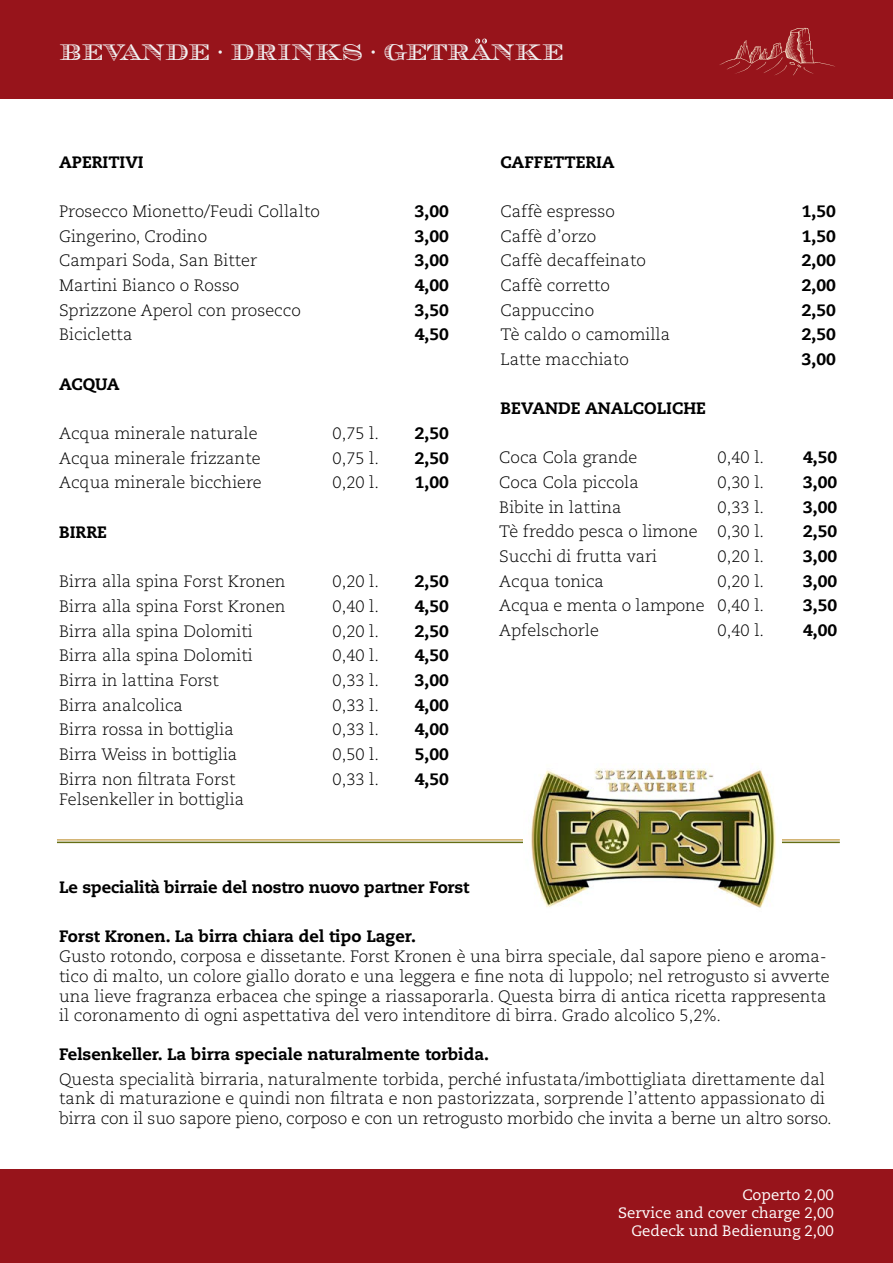
<style>
.page{position:relative;width:893px;height:1263px;background:#fff}
.page>*{position:absolute;margin:0;border:0;box-sizing:border-box;transform-origin:0 0}
.t1{font:25.5px "Chevalier Str DCD";color:#f2f2f3}
.t2{font:300 16.5px/19.8px "Caecilia LT Std";color:#000}
.t3{font:800 16.5px "Caecilia LT Std";color:#000}
.t4{font:15px/18px "Caecilia LT Std";color:#fff;text-align:right}
.s1{font-family:"Helvetica Neue LT Std"}
</style>
<div class="page">
<div style="left:0;top:0;width:893px;height:98px;background:#97141b"></div>
<div style="left:0;top:1169px;width:893px;height:94px;background:#97141b"></div>
<svg style="left:719px;top:28px;width:116px;height:48px"></svg>
<svg style="left:475px;top:39px;width:12px;height:4px"></svg>
<hr style="left:57px;top:839px;width:783px;height:2px;background:#cfab64">
<hr style="left:57px;top:842px;width:783px;height:1px;background:#656e14">
<img style="left:524px;top:768px;width:257px;height:140px">
<h1 class="t1" style="left:60px;top:36px;width:505px">BEVANDE <span class="s1">∙</span> DRINKS <span class="s1">∙</span> GETRANKE</h1>
<p class="t3" style="left:59px;top:152px;width:86px">APERITIVI</p>
<p class="t3" style="left:501px;top:152px;width:116px">CAFFETTERIA</p>
<p class="t2" style="left:59px;top:202px;width:262px">Prosecco Mionetto/Feudi Collalto</p>
<p class="t3" style="left:415px;top:201px;width:36px">3,00</p>
<p class="t2" style="left:500px;top:202px;width:116px">Caffè espresso</p>
<p class="t3" style="left:802px;top:201px;width:36px">1,50</p>
<p class="t2" style="left:59px;top:226px;width:149px">Gingerino, Crodino</p>
<p class="t3" style="left:415px;top:226px;width:36px">3,00</p>
<p class="t2" style="left:500px;top:226px;width:97px">Caffè d’orzo</p>
<p class="t3" style="left:802px;top:226px;width:36px">1,50</p>
<p class="t2" style="left:59px;top:251px;width:199px">Campari Soda, San Bitter</p>
<p class="t3" style="left:415px;top:250px;width:36px">3,00</p>
<p class="t2" style="left:500px;top:251px;width:147px">Caffè decaffeinato</p>
<p class="t3" style="left:802px;top:250px;width:36px">2,00</p>
<p class="t2" style="left:59px;top:276px;width:182px">Martini Bianco o Rosso</p>
<p class="t3" style="left:415px;top:275px;width:36px">4,00</p>
<p class="t2" style="left:500px;top:276px;width:111px">Caffè corretto</p>
<p class="t3" style="left:802px;top:275px;width:36px">2,00</p>
<p class="t2" style="left:59px;top:300px;width:243px">Sprizzone Aperol con prosecco</p>
<p class="t3" style="left:415px;top:300px;width:36px">3,50</p>
<p class="t2" style="left:500px;top:300px;width:95px">Cappuccino</p>
<p class="t3" style="left:802px;top:300px;width:36px">2,50</p>
<p class="t2" style="left:59px;top:325px;width:75px">Bicicletta</p>
<p class="t3" style="left:415px;top:324px;width:36px">4,50</p>
<p class="t2" style="left:500px;top:325px;width:171px">Tè caldo o camomilla</p>
<p class="t3" style="left:802px;top:324px;width:36px">2,50</p>
<p class="t2" style="left:500px;top:350px;width:130px">Latte macchiato</p>
<p class="t3" style="left:802px;top:349px;width:36px">3,00</p>
<p class="t3" style="left:59px;top:374px;width:62px">ACQUA</p>
<p class="t3" style="left:501px;top:398px;width:207px">BEVANDE ANALCOLICHE</p>
<p class="t2" style="left:59px;top:424px;width:200px">Acqua minerale naturale</p>
<p class="t2" style="left:333px;top:424px;width:48px">0,75 l.</p>
<p class="t3" style="left:415px;top:423px;width:36px">2,50</p>
<p class="t2" style="left:59px;top:449px;width:203px">Acqua minerale frizzante</p>
<p class="t2" style="left:333px;top:449px;width:48px">0,75 l.</p>
<p class="t3" style="left:415px;top:448px;width:36px">2,50</p>
<p class="t2" style="left:59px;top:473px;width:204px">Acqua minerale bicchiere</p>
<p class="t2" style="left:333px;top:473px;width:48px">0,20 l.</p>
<p class="t3" style="left:415px;top:472px;width:36px">1,00</p>
<p class="t3" style="left:59px;top:522px;width:49px">BIRRE</p>
<p class="t2" style="left:59px;top:572px;width:228px">Birra alla spina Forst Kronen</p>
<p class="t2" style="left:333px;top:572px;width:48px">0,20 l.</p>
<p class="t3" style="left:415px;top:571px;width:36px">2,50</p>
<p class="t2" style="left:59px;top:597px;width:228px">Birra alla spina Forst Kronen</p>
<p class="t2" style="left:333px;top:597px;width:48px">0,40 l.</p>
<p class="t3" style="left:415px;top:596px;width:36px">4,50</p>
<p class="t2" style="left:59px;top:621px;width:195px">Birra alla spina Dolomiti</p>
<p class="t2" style="left:333px;top:621px;width:48px">0,20 l.</p>
<p class="t3" style="left:415px;top:621px;width:36px">2,50</p>
<p class="t2" style="left:59px;top:646px;width:195px">Birra alla spina Dolomiti</p>
<p class="t2" style="left:333px;top:646px;width:48px">0,40 l.</p>
<p class="t3" style="left:415px;top:645px;width:36px">4,50</p>
<p class="t2" style="left:59px;top:671px;width:161px">Birra in lattina Forst</p>
<p class="t2" style="left:333px;top:671px;width:48px">0,33 l.</p>
<p class="t3" style="left:415px;top:670px;width:36px">3,00</p>
<p class="t2" style="left:59px;top:695px;width:125px">Birra analcolica</p>
<p class="t2" style="left:333px;top:695px;width:48px">0,33 l.</p>
<p class="t3" style="left:415px;top:695px;width:36px">4,00</p>
<p class="t2" style="left:59px;top:720px;width:176px">Birra rossa in bottiglia</p>
<p class="t2" style="left:333px;top:720px;width:48px">0,33 l.</p>
<p class="t3" style="left:415px;top:719px;width:36px">4,00</p>
<p class="t2" style="left:59px;top:745px;width:180px">Birra Weiss in bottiglia</p>
<p class="t2" style="left:333px;top:745px;width:48px">0,50 l.</p>
<p class="t3" style="left:415px;top:744px;width:36px">5,00</p>
<p class="t2" style="left:59px;top:769px;width:187px">Birra non filtrata Forst<br>Felsenkeller in bottiglia</p>
<p class="t2" style="left:333px;top:769px;width:48px">0,33 l.</p>
<p class="t3" style="left:415px;top:769px;width:36px">4,50</p>
<p class="t2" style="left:499px;top:448px;width:140px">Coca Cola grande</p>
<p class="t2" style="left:718px;top:448px;width:48px">0,40 l.</p>
<p class="t3" style="left:803px;top:447px;width:36px">4,50</p>
<p class="t2" style="left:499px;top:473px;width:141px">Coca Cola piccola</p>
<p class="t2" style="left:718px;top:473px;width:48px">0,30 l.</p>
<p class="t3" style="left:803px;top:472px;width:36px">3,00</p>
<p class="t2" style="left:499px;top:497px;width:124px">Bibite in lattina</p>
<p class="t2" style="left:718px;top:497px;width:48px">0,33 l.</p>
<p class="t3" style="left:803px;top:496px;width:36px">3,00</p>
<p class="t2" style="left:499px;top:522px;width:266px">Tè freddo pesca o limone 0,30 l.</p>
<p class="t3" style="left:803px;top:521px;width:36px">2,50</p>
<p class="t2" style="left:499px;top:547px;width:159px">Succhi di frutta vari</p>
<p class="t2" style="left:718px;top:547px;width:48px">0,20 l.</p>
<p class="t3" style="left:803px;top:546px;width:36px">3,00</p>
<p class="t2" style="left:499px;top:571px;width:106px">Acqua tonica</p>
<p class="t2" style="left:718px;top:571px;width:48px">0,20 l.</p>
<p class="t3" style="left:803px;top:571px;width:36px">3,00</p>
<p class="t2" style="left:499px;top:596px;width:266px">Acqua e menta o lampone 0,40 l.</p>
<p class="t3" style="left:803px;top:595px;width:36px">3,50</p>
<p class="t2" style="left:499px;top:621px;width:101px">Apfelschorle</p>
<p class="t2" style="left:718px;top:621px;width:48px">0,40 l.</p>
<p class="t3" style="left:803px;top:620px;width:36px">4,00</p>
<p class="t3" style="left:59px;top:877px;width:412px">Le specialità birraie del nostro nuovo partner Forst</p>
<p class="t3" style="left:59px;top:926px;width:358px">Forst Kronen. La birra chiara del tipo Lager.</p>
<p class="t2" style="left:59px;top:947px;width:772px">Gusto rotondo, corposa e dissetante. Forst Kronen è una birra speciale, dal sapore pieno e aroma&shy;tico di malto, un colore giallo dorato e una leggera e fine nota di luppolo; nel retrogusto si avverte una lieve fragranza erbacea che spinge a riassaporarla. Questa birra di antica ricetta rappresenta il coronamento di ogni aspettativa del vero intenditore di birra. Grado alcolico 5,2%.</p>
<p class="t3" style="left:59px;top:1044px;width:431px">Felsenkeller. La birra speciale naturalmente torbida.</p>
<p class="t2" style="left:59px;top:1069px;width:774px">Questa specialità birraria, naturalmente torbida, perché infustata/imbottigliata direttamente dal tank di maturazione e quindi non filtrata e non pastorizzata, sorprende l’attento appassionato di birra con il suo sapore pieno, corposo e con un retrogusto morbido che invita a berne un altro sorso.</p>
<p class="t4" style="left:618px;top:1186px;width:217px">Coperto 2,00<br>Service and cover charge 2,00<br>Gedeck und Bedienung 2,00</p>
</div>
